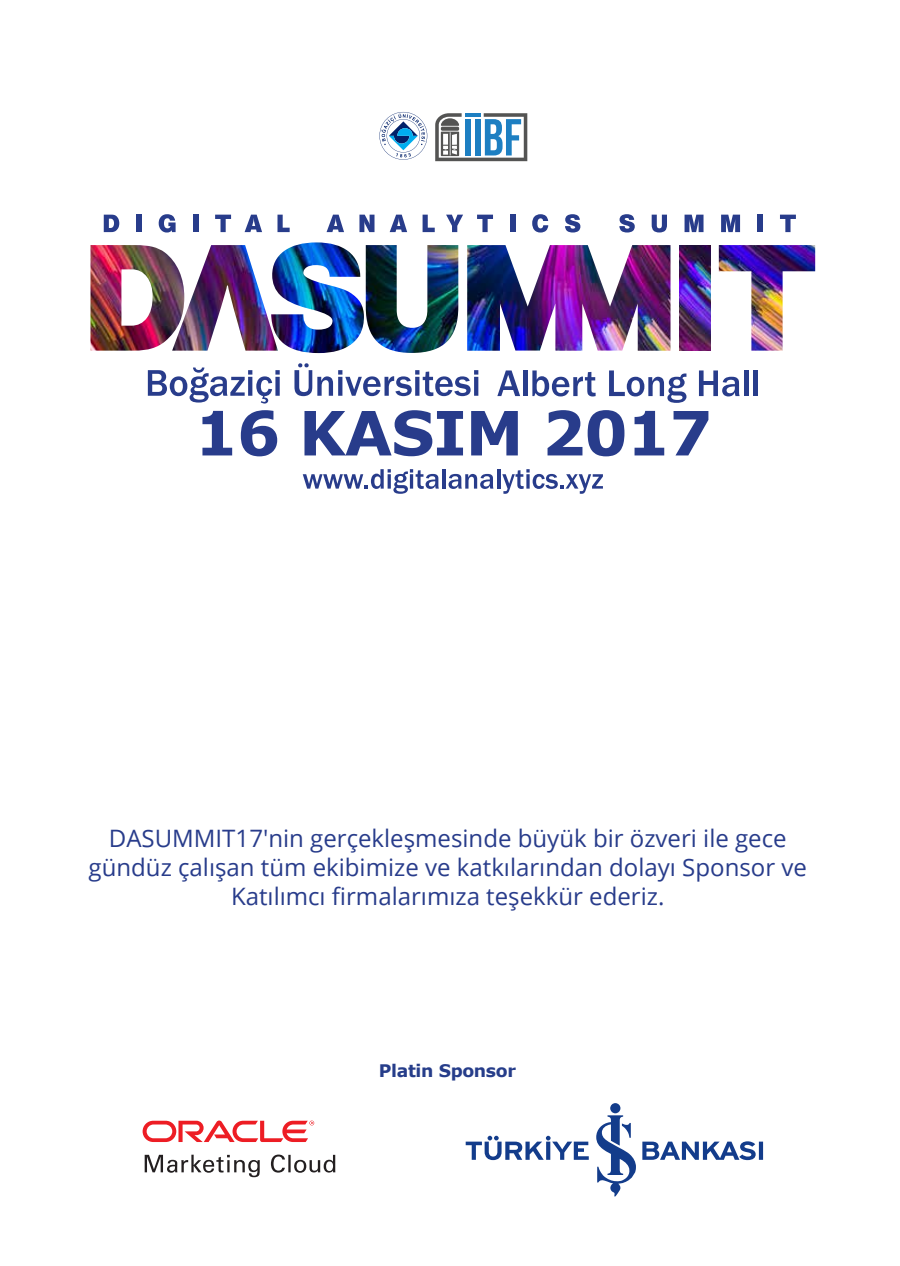
<style>
.page{position:relative;width:900px;height:1266px;background:#fff}
.page>*{position:absolute;margin:0;border:0;box-sizing:border-box;transform-origin:0 0}
.t1{font:700 61.2px "Verdana";letter-spacing:-.02em;color:#283c8b}
.t2{font:24px/28.8px "Open Sans";color:#283c8b;text-align:center}
.t3{font:700 17.25px "Verdana";letter-spacing:-.02em;color:#263d8a}
</style>
<div class="page">
<svg style="left:435px;top:113px;width:92px;height:48px"></svg>
<svg style="left:379px;top:112px;width:48px;height:48px"></svg>
<svg style="left:148px;top:368px;width:131px;height:36px"></svg>
<svg style="left:294px;top:363px;width:184px;height:33px"></svg>
<svg style="left:497px;top:370px;width:23px;height:26px"></svg>
<div style="left:522px;top:370px;width:5px;height:26px;background:#283c8b"></div>
<svg style="left:532px;top:370px;width:63px;height:26px"></svg>
<svg style="left:609px;top:370px;width:77px;height:33px"></svg>
<svg style="left:699px;top:370px;width:40px;height:26px"></svg>
<div style="left:743px;top:370px;width:5px;height:26px;background:#283c8b"></div>
<hr style="left:753px;top:370px;width:4px;height:26px;background:#283c8b">
<svg style="left:302px;top:469px;width:136px;height:25px"></svg>
<hr style="left:442px;top:469px;width:3px;height:20px;background:#283c8b">
<svg style="left:448px;top:474px;width:45px;height:15px"></svg>
<svg style="left:497px;top:469px;width:3px;height:20px"></svg>
<svg style="left:502px;top:469px;width:100px;height:25px"></svg>
<img style="left:90px;top:245px;width:82px;height:106px">
<img style="left:278px;top:242px;width:86px;height:111px">
<img style="left:365px;top:245px;width:93px;height:108px">
<img style="left:467px;top:245px;width:203px;height:106px">
<img style="left:679px;top:245px;width:31px;height:106px">
<img style="left:718px;top:245px;width:96px;height:106px">
<img style="left:172px;top:245px;width:106px;height:106px">
<svg style="left:104px;top:215px;width:15px;height:17px"></svg>
<div style="left:136px;top:215px;width:5px;height:17px;background:#283c8b"></div>
<svg style="left:159px;top:214px;width:16px;height:19px"></svg>
<div style="left:193px;top:215px;width:5px;height:17px;background:#283c8b"></div>
<svg style="left:215px;top:215px;width:16px;height:17px"></svg>
<svg style="left:244px;top:215px;width:18px;height:17px"></svg>
<svg style="left:277px;top:215px;width:12px;height:17px"></svg>
<svg style="left:326px;top:215px;width:18px;height:17px"></svg>
<svg style="left:359px;top:215px;width:15px;height:17px"></svg>
<svg style="left:389px;top:215px;width:18px;height:17px"></svg>
<svg style="left:422px;top:215px;width:12px;height:17px"></svg>
<svg style="left:446px;top:215px;width:17px;height:17px"></svg>
<svg style="left:477px;top:215px;width:15px;height:17px"></svg>
<div style="left:509px;top:215px;width:6px;height:17px;background:#283c8b"></div>
<svg style="left:532px;top:214px;width:16px;height:19px"></svg>
<svg style="left:565px;top:214px;width:15px;height:19px"></svg>
<svg style="left:619px;top:214px;width:15px;height:19px"></svg>
<svg style="left:651px;top:215px;width:15px;height:17px"></svg>
<svg style="left:684px;top:215px;width:19px;height:17px"></svg>
<svg style="left:721px;top:215px;width:18px;height:17px"></svg>
<div style="left:757px;top:215px;width:5px;height:17px;background:#283c8b"></div>
<svg style="left:780px;top:215px;width:15px;height:17px"></svg>
<svg style="left:142px;top:1120px;width:172px;height:22px"></svg>
<svg style="left:145px;top:1155px;width:190px;height:22px"></svg>
<svg style="left:465px;top:1103px;width:297px;height:93px"></svg>
<h1 class="t1" style="left:194px;top:394px;width:519px">16 KASIM 2017</h1>
<p class="t2" style="left:88px;top:824px;width:719px">DASUMMIT17'nin gerçekleşmesinde büyük bir özveri ile gece gündüz çalışan tüm ekibimize ve katkılarından dolayı Sponsor ve<br>Katılımcı firmalarımıza teşekkür ederiz.</p>
<p class="t3" style="left:378px;top:1059px;width:139px">Platin Sponsor</p>
</div>
